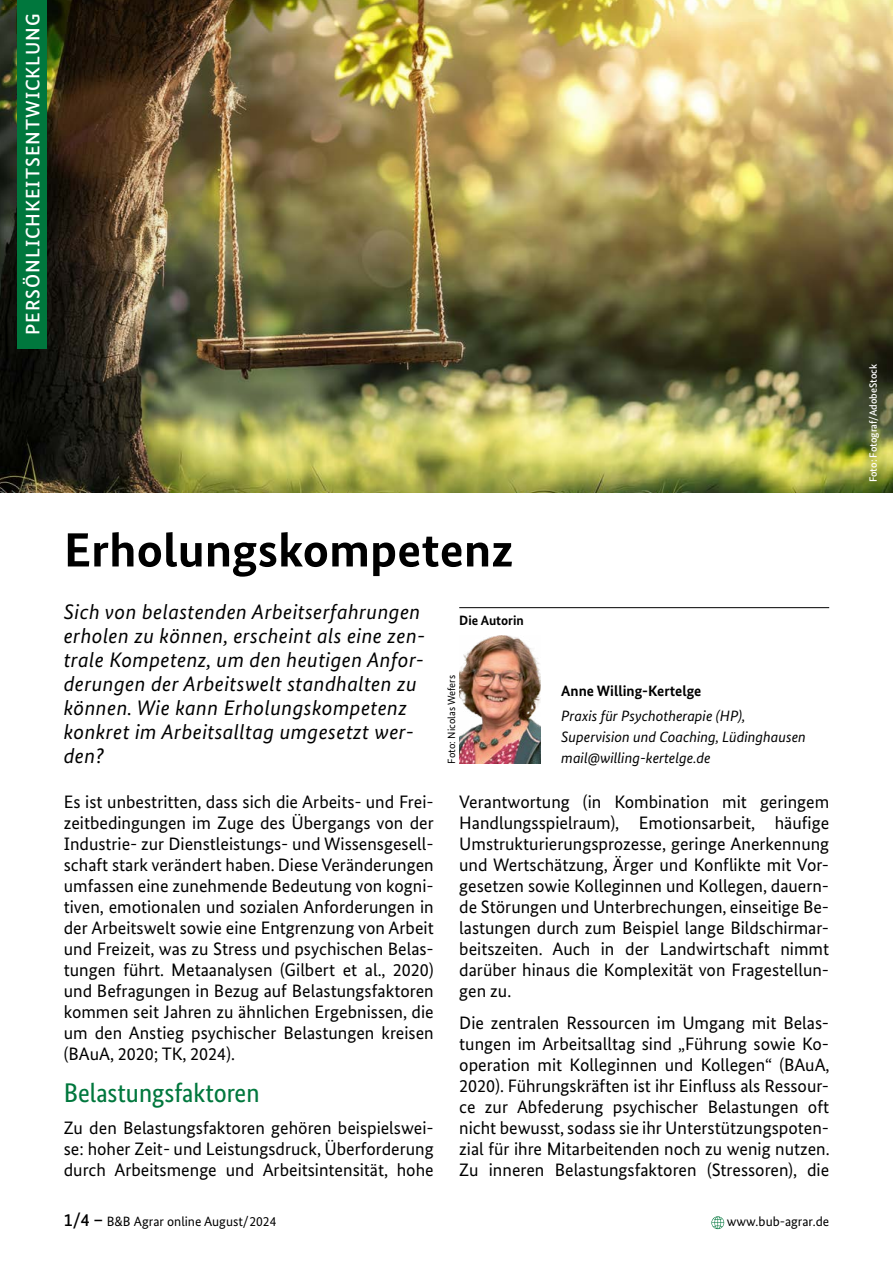
<style>
.page{position:relative;width:893px;height:1263px;background:#fff}
.page>*{position:absolute;margin:0;border:0;box-sizing:border-box;transform-origin:0 0}
.t1{font:700 48px "Bundes Sans";color:#000;scale:1.05 1}
.t2{font:27px "Bundes Sans Cond";color:#00773d;scale:1.05 1}
.t3{font:italic 21px/24px "Bundes Sans";letter-spacing:.02em;color:#000}
.t4{font:500 19.5px "Bundes Sans";letter-spacing:.05em;color:#fff}
.t5{font:18px/21px "Bundes Sans";color:#000;text-align:justify}
.t6{font:italic 15px/21px "Bundes Sans";color:#000}
.t7{font:700 15px "Bundes Sans";color:#000}
.t8{font:13.5px "Bundes Sans";color:#000}
.t9{font:700 13.5px "Bundes Sans";color:#000}
.t10{font:500 10.5px "Bundes Sans";color:#fff}
.t11{font:10.5px "Bundes Sans";color:#000}
.s1{font-weight:500;font-size:18px}
</style>
<div class="page">
<img style="left:0;top:0;width:893px;height:493px">
<div style="left:17px;top:0;width:30px;height:349px;background:#00773d"></div>
<hr style="left:459px;top:607px;width:370px;height:1px;background:#000">
<img style="left:459px;top:635px;width:81px;height:128px">
<svg style="left:711px;top:1216px;width:13px;height:13px"></svg>
<p class="t4" style="left:21px;top:335px;width:323px;rotate:-90deg">PERSÖNLICHKEITSENTWICKLUNG</p>
<h1 class="t1" style="left:64px;top:521px;width:430px">Erholungskompetenz</h1>
<p class="t3" style="left:64px;top:599px;width:363px">Sich von belastenden Arbeitserfahrungen erholen zu können, erscheint als eine zen&shy;trale Kompetenz, um den heutigen Anfor&shy;derungen der Arbeitswelt standhalten zu können. Wie kann Erholungskompetenz konkret im Arbeitsalltag umgesetzt wer&shy;den?</p>
<p class="t9" style="left:459px;top:612px;width:66px">Die Autorin</p>
<p class="t11" style="left:445px;top:763px;width:90px;rotate:-90deg">Foto: Nicolas Wefers</p>
<p class="t7" style="left:561px;top:681px;width:142px">Anne Willing-Kertelge</p>
<p class="t6" style="left:561px;top:705px;width:246px">Praxis für Psychotherapie (HP),<br>Supervision und Coaching, Lüdinghausen</p>
<p class="t6" style="left:561px;top:747px;width:151px">mail@willing-kertelge.de</p>
<p class="t5" style="left:64px;top:791px;width:371px">Es ist unbestritten, dass sich die Arbeits- und Frei&shy;zeitbedingungen im Zuge des Übergangs von der Industrie- zur Dienstleistungs- und Wissensgesell&shy;schaft stark verändert haben. Diese Veränderungen umfassen eine zunehmende Bedeutung von kogni&shy;tiven, emotionalen und sozialen Anforderungen in der Arbeitswelt sowie eine Entgrenzung von Arbeit und Freizeit, was zu Stress und psychischen Belas&shy;tungen führt. Metaanalysen (Gilbert et al., 2020) und Befragungen in Bezug auf Belastungsfaktoren kommen seit Jahren zu ähnlichen Ergebnissen, die um den Anstieg psychischer Belastungen kreisen (BAuA, 2020; TK, 2024).</p>
<h2 class="t2" style="left:64px;top:1077px;width:188px">Belastungsfaktoren</h2>
<p class="t5" style="left:64px;top:1117px;width:371px">Zu den Belastungsfaktoren gehören beispielswei&shy;se: hoher Zeit- und Leistungsdruck, Überforderung durch Arbeitsmenge und Arbeitsintensität, hohe</p>
<p class="t5" style="left:459px;top:791px;width:371px">Verantwortung (in Kombination mit geringem Handlungsspielraum), Emotionsarbeit, häufige Umstrukturierungsprozesse, geringe Anerkennung und Wertschätzung, Ärger und Konflikte mit Vor&shy;gesetzen sowie Kolleginnen und Kollegen, dauern&shy;de Störungen und Unterbrechungen, einseitige Be&shy;lastungen durch zum Beispiel lange Bildschirmar&shy;beitszeiten. Auch in der Landwirtschaft nimmt darüber hinaus die Komplexität von Fragestellun&shy;gen zu.</p>
<p class="t5" style="left:459px;top:1012px;width:372px">Die zentralen Ressourcen im Umgang mit Belas&shy;tungen im Arbeitsalltag sind „Führung sowie Ko&shy;operation mit Kolleginnen und Kollegen“ (BAuA, 2020). Führungskräften ist ihr Einfluss als Ressour&shy;ce zur Abfederung psychischer Belastungen oft nicht bewusst, sodass sie ihr Unterstützungspoten&shy;zial für ihre Mitarbeitenden noch zu wenig nutzen.<br>Zu inneren Belastungsfaktoren (Stressoren), die</p>
<p class="t8" style="left:64px;top:1213px;width:214px"><span class="s1">1/4 –</span> B&amp;B Agrar online August/2024</p>
<p class="t8" style="left:727px;top:1213px;width:104px">www.bub-agrar.de</p>
<p class="t10" style="left:867px;top:482px;width:120px;rotate:-90deg">Foto: Fotograf/AdobeStock</p>
</div>
